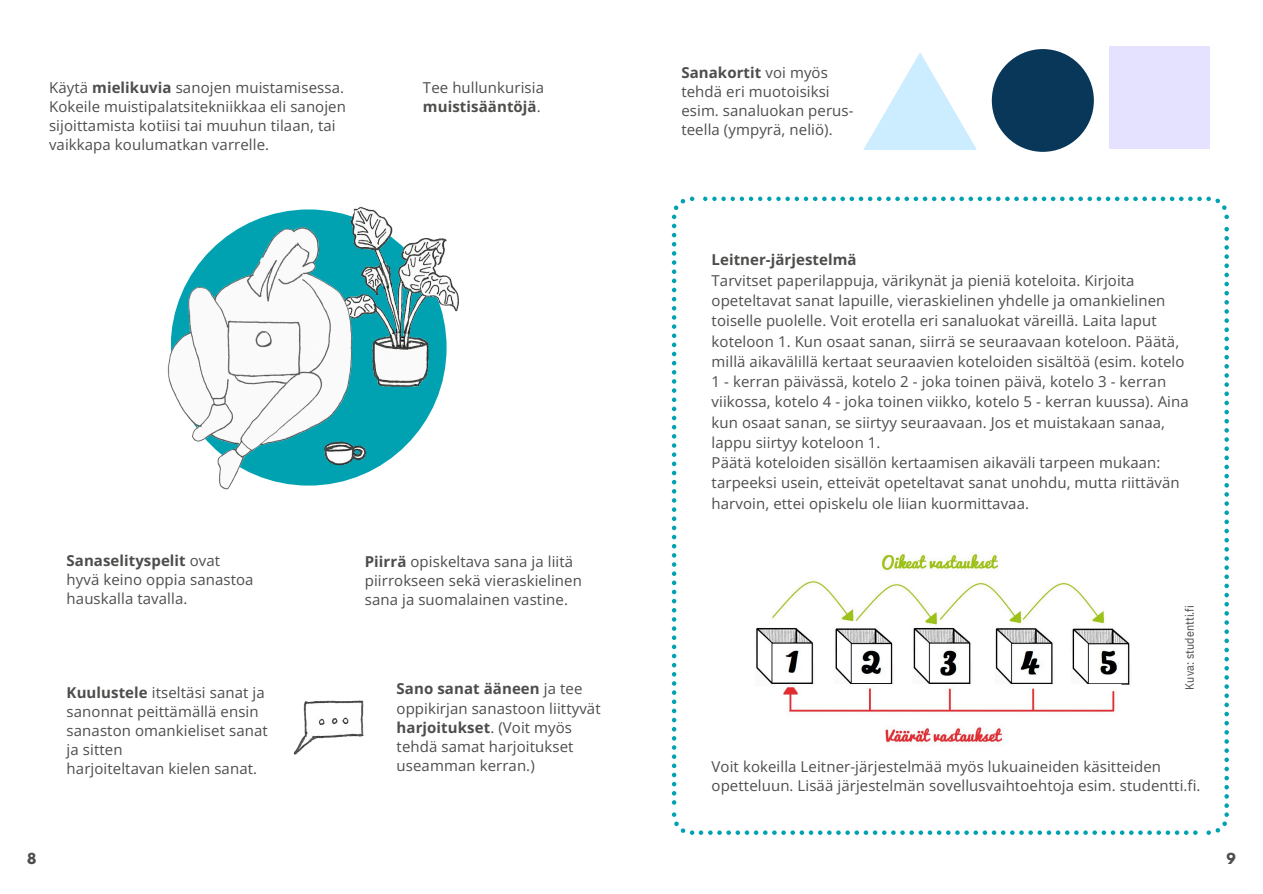
<style>
.page{position:relative;width:1263px;height:894px;background:#fff}
.page>*{position:absolute;margin:0;border:0;box-sizing:border-box;transform-origin:0 0}
.t1{font:15px/19.2px "Open Sans";letter-spacing:.005em;color:#4d4d4c}
.t2{font:700 15px "Open Sans";letter-spacing:.005em;color:#4d4d4c}
.t3{font:700 13.5px "League Spartan";color:#4d4d4c}
.t4{font:12px "IBM Plex Sans Cond";letter-spacing:.005em;color:#4d4d4c}
.s1{font-weight:700}
</style>
<div class="page">
<svg style="left:863px;top:53px;width:113px;height:97px"></svg>
<div style="left:992px;top:49px;width:102px;height:103px;background:#093759;border-radius:50%"></div>
<div style="left:1110px;top:46px;width:100px;height:102px;background:#e5e2ff"></div>
<svg style="left:672px;top:196px;width:557px;height:638px"></svg>
<img style="left:747px;top:542px;width:408px;height:209px">
<div style="left:171px;top:209px;width:276px;height:276px;background:#00a2b1;border-radius:50%"></div>
<img style="left:324px;top:206px;width:135px;height:197px">
<img style="left:293px;top:700px;width:71px;height:55px">
<img style="left:167px;top:227px;width:189px;height:263px">
<img style="left:305px;top:423px;width:91px;height:54px">
<p class="t1" style="left:49px;top:77px;width:298px">Käytä <span class="s1">mielikuvia</span> sanojen muistamisessa.<br>Kokeile muistipalatsitekniikkaa eli sanojen sijoittamista kotiisi tai muuhun tilaan, tai vaikkapa koulumatkan varrelle.</p>
<p class="t1" style="left:423px;top:77px;width:123px">Tee hullunkurisia <span class="s1">muistisääntöjä</span>.</p>
<p class="t1" style="left:67px;top:550px;width:189px"><span class="s1">Sanaselityspelit</span> ovat hyvä keino oppia sanastoa hauskalla tavalla.</p>
<p class="t1" style="left:67px;top:682px;width:203px"><span class="s1">Kuulustele</span> itseltäsi sanat ja sanonnat peittämällä ensin sanaston omankieliset sanat ja sitten<br>harjoiteltavan kielen sanat.</p>
<p class="t1" style="left:365px;top:551px;width:219px"><span class="s1">Piirrä</span> opiskeltava sana ja liitä piirrokseen sekä vieraskielinen sana ja suomalainen vastine.</p>
<p class="t1" style="left:397px;top:678px;width:206px"><span class="s1">Sano sanat ääneen</span> ja tee oppikirjan sanastoon liittyvät <span class="s1">harjoitukset</span>. (Voit myös tehdä samat harjoitukset useamman kerran.)</p>
<p class="t1" style="left:681px;top:62px;width:174px"><span class="s1">Sanakortit</span> voi myös tehdä eri muotoisiksi esim. sanaluokan perus&shy;teella (ympyrä, neliö).</p>
<p class="t2" style="left:712px;top:249px;width:146px">Leitner-järjestelmä</p>
<p class="t1" style="left:712px;top:270px;width:479px;line-height:20.2px">Tarvitset paperilappuja, värikynät ja pieniä koteloita. Kirjoita opeteltavat sanat lapuille, vieraskielinen yhdelle ja omankielinen toiselle puolelle. Voit erotella eri sanaluokat väreillä. Laita laput koteloon 1. Kun osaat sanan, siirrä se seuraavaan koteloon. Päätä, millä aikavälillä kertaat seuraavien koteloiden sisältöä (esim. kotelo 1 - kerran päivässä, kotelo 2 - joka toinen päivä, kotelo 3 - kerran viikossa, kotelo 4 - joka toinen viikko, kotelo 5 - kerran kuussa). Aina kun osaat sanan, se siirtyy seuraavaan. Jos et muistakaan sanaa, lappu siirtyy koteloon 1.<br>Päätä koteloiden sisällön kertaamisen aikaväli tarpeen mukaan: tarpeeksi usein, etteivät opeteltavat sanat unohdu, mutta riittävän harvoin, ettei opiskelu ole liian kuormittavaa.</p>
<p class="t4" style="left:1180px;top:689px;width:86px;rotate:-90deg">Kuva: studentti.fi</p>
<p class="t1" style="left:712px;top:756px;width:490px">Voit kokeilla Leitner-järjestelmää myös lukuaineiden käsitteiden opetteluun. Lisää järjestelmän sovellusvaihtoehtoja esim. studentti.fi.</p>
<p class="t3" style="left:27px;top:847px;width:11px">8</p>
<p class="t3" style="left:1226px;top:847px;width:11px">9</p>
</div>
